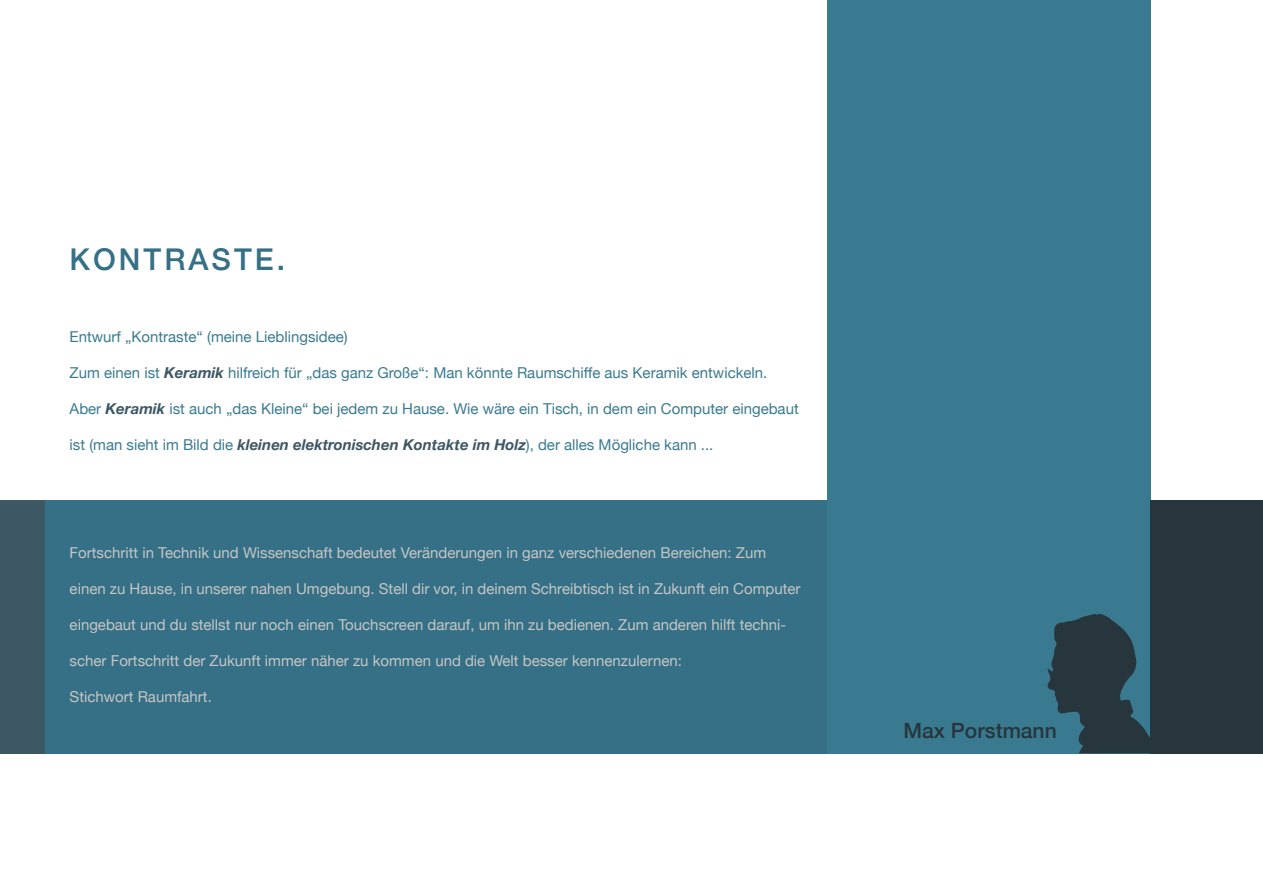
<style>
.page{position:relative;width:1263px;height:893px;background:#fff}
.page>*{position:absolute;margin:0;border:0;box-sizing:border-box;transform-origin:0 0}
.t1{font:500 30px "Helvetica Neue";letter-spacing:.1em;color:#357086}
.t2{font:500 21px "Helvetica Neue";color:#27363d}
.t3{font:15px "Helvetica Neue";color:#c6c6c5}
.t4{font:15px "Helvetica Neue";color:#3a7a90}
.s1{font-weight:700;font-style:italic;color:#3e5764}
</style>
<div class="page">
<div style="left:19px;top:500px;width:845px;height:254px;background:#357086"></div>
<div style="left:827px;top:0;width:323px;height:754px;background:#3a7a90"></div>
<div style="left:1150px;top:500px;width:113px;height:254px;background:#27363d"></div>
<div style="left:0;top:500px;width:45px;height:254px;background:#3e5764"></div>
<svg style="left:1047px;top:614px;width:103px;height:140px"></svg>
<h1 class="t1" style="left:70px;top:248px;width:217px">KONTRASTE.</h1>
<p class="t4" style="left:70px;top:331px;width:280px">Entwurf „Kontraste“ (meine Lieblingsidee)</p>
<p class="t4" style="left:70px;top:367px;width:699px">Zum einen ist <span class="s1">Keramik</span> hilfreich für „das ganz Große“: Man könnte Raumschiffe aus Keramik entwickeln.</p>
<p class="t4" style="left:70px;top:403px;width:731px">Aber <span class="s1">Keramik</span> ist auch „das Kleine“ bei jedem zu Hause. Wie wäre ein Tisch, in dem ein Computer eingebaut</p>
<p class="t4" style="left:70px;top:439px;width:645px">ist (man sieht im Bild die <span class="s1">kleinen elektronischen Kontakte im Holz</span>), der alles Mögliche kann ...</p>
<p class="t3" style="left:70px;top:547px;width:698px">Fortschritt in Technik und Wissenschaft bedeutet Veränderungen in ganz verschiedenen Bereichen: Zum</p>
<p class="t3" style="left:70px;top:583px;width:732px">einen zu Hause, in unserer nahen Umgebung. Stell dir vor, in deinem Schreibtisch ist in Zukunft ein Computer</p>
<p class="t3" style="left:70px;top:619px;width:718px">eingebaut und du stellst nur noch einen Touchscreen darauf, um ihn zu bedienen. Zum anderen hilft techni-</p>
<p class="t3" style="left:70px;top:655px;width:614px">scher Fortschritt der Zukunft immer näher zu kommen und die Welt besser kennenzulernen:</p>
<p class="t3" style="left:70px;top:691px;width:144px">Stichwort Raumfahrt.</p>
<h2 class="t2" style="left:903px;top:723px;width:155px">Max Porstmann</h2>
</div>
